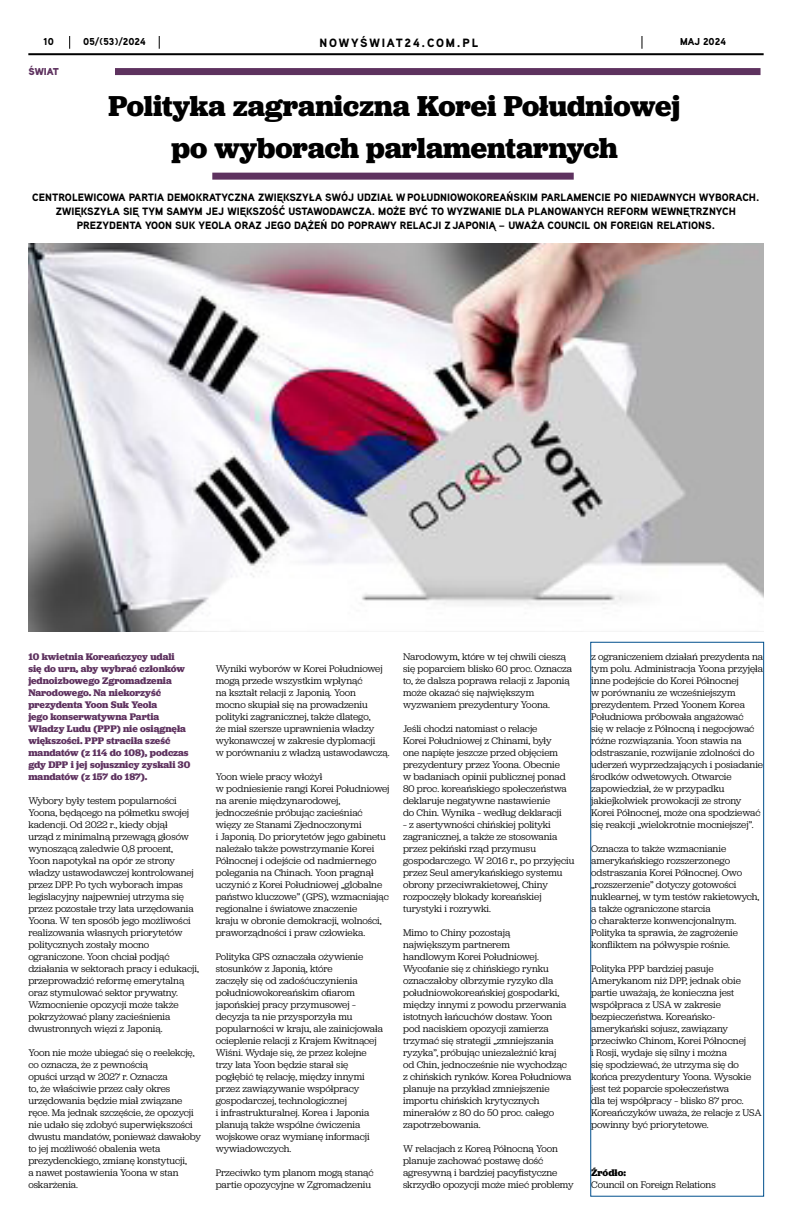
<style>
.page{position:relative;width:792px;height:1224px;background:#fff}
.page>*{position:absolute;margin:0;border:0;box-sizing:border-box;transform-origin:0 0}
.t1{font:700 30px/42px "Jubilat";letter-spacing:-.005em;color:#000;text-align:center}
.t2{font:900 12px "Aaux Next";letter-spacing:.15em;color:#000}
.t3{font:900 10.6px/14px "Aaux Next";color:#000;text-align:center}
.t4{font:10px/12px "Jubilat";letter-spacing:-.005em;color:#000}
.t5{font:700 10px/12px "Jubilat";color:#5e325f}
.t6{font:900 10px "Aaux Next";color:#000}
.t7{font:700 10px "Jubilat";color:#000}
.t8{font:900 10px "Aaux Next";color:#5e325f}
</style>
<div class="page">
<div style="left:590px;top:642px;width:174px;height:555px;border:1px solid #004f8d"></div>
<hr style="left:28px;top:53px;width:736px;height:2px;background:#000">
<svg style="left:69px;top:36px;width:1px;height:13px"></svg>
<svg style="left:159px;top:36px;width:1px;height:13px"></svg>
<svg style="left:641px;top:36px;width:1px;height:13px"></svg>
<div style="left:76px;top:68px;width:685px;height:7px;background:#5e325f"></div>
<div style="left:28px;top:65px;width:86px;height:13px;background:#fff"></div>
<img style="left:28px;top:243px;width:736px;height:388px">
<div style="left:212px;top:173px;width:362px;height:7px;background:#5e325f"></div>
<p class="t6" style="left:44px;top:34px;width:12px">10</p>
<p class="t6" style="left:83px;top:34px;width:64px">05/(53)/2024</p>
<p class="t2" style="left:320px;top:34px;width:160px">NOWYŚWIAT24.COM.PL</p>
<p class="t6" style="left:680px;top:34px;width:47px">MAJ 2024</p>
<p class="t8" style="left:28px;top:64px;width:32px">ŚWIAT</p>
<h1 class="t1" style="left:109px;top:84px;width:573px">Polityka zagraniczna Korei Południowej po wyborach parlamentarnych</h1>
<p class="t3" style="left:32px;top:190px;width:729px">CENTROLEWICOWA PARTIA DEMOKRATYCZNA ZWIĘKSZYŁA SWÓJ UDZIAŁ W POŁUDNIOWOKOREAŃSKIM PARLAMENCIE PO NIEDAWNYCH WYBORACH.<br>ZWIĘKSZYŁA SIĘ TYM SAMYM JEJ WIĘKSZOŚĆ USTAWODAWCZA. MOŻE BYĆ TO WYZWANIE DLA PLANOWANYCH REFORM WEWNĘTRZNYCH<br>PREZYDENTA YOON SUK YEOLA ORAZ JEGO DĄŻEŃ DO POPRAWY RELACJI Z JAPONIĄ – UWAŻA COUNCIL ON FOREIGN RELATIONS.</p>
<p class="t5" style="left:28px;top:651px;width:164px">10 kwietnia Koreańczycy udali się do urn, aby wybrać członków jednoizbowego Zgromadzenia<br>Narodowego. Na niekorzyść prezydenta Yoon Suk Yeola<br>jego konserwatywna Partia<br>Władzy Ludu (PPP) nie osiągnęła większości. PPP straciła sześć mandatów (z 114 do 108), podczas gdy DPP i jej sojusznicy zyskali 30 mandatów (z 157 do 187).</p>
<p class="t4" style="left:28px;top:794px;width:172px">Wybory były testem popularności Yoona, będącego na półmetku swojej kadencji. Od 2022 r., kiedy objął<br>urząd z minimalną przewagą głosów wynoszącą zaledwie 0,8 procent,<br>Yoon napotykał na opór ze strony władzy ustawodawczej kontrolowanej przez DPP. Po tych wyborach impas legislacyjny najpewniej utrzyma się przez pozostałe trzy lata urzędowania Yoona. W ten sposób jego możliwości realizowania własnych priorytetów politycznych zostały mocno ograniczone. Yoon chciał podjąć działania w sektorach pracy i edukacji, przeprowadzić reformę emerytalną oraz stymulować sektor prywatny.<br>Wzmocnienie opozycji może także pokrzyżować plany zacieśnienia dwustronnych więzi z Japonią.</p>
<p class="t4" style="left:28px;top:1046px;width:174px">Yoon nie może ubiegać się o reelekcję, co oznacza, że z pewnością<br>opuści urząd w 2027 r. Oznacza<br>to, że właściwie przez cały okres urzędowania będzie miał związane ręce. Ma jednak szczęście, że opozycji nie udało się zdobyć superwiększości dwustu mandatów, ponieważ dawałoby to jej możliwość obalenia weta prezydenckiego, zmianę konstytucji,<br>a nawet postawienia Yoona w stan oskarżenia.</p>
<p class="t4" style="left:216px;top:662px;width:175px">Wyniki wyborów w Korei Południowej mogą przede wszystkim wpłynąć<br>na kształt relacji z Japonią. Yoon<br>mocno skupiał się na prowadzeniu polityki zagranicznej, także dlatego,<br>że miał szersze uprawnienia władzy wykonawczej w zakresie dyplomacji<br>w porównaniu z władzą ustawodawczą.</p>
<p class="t4" style="left:216px;top:770px;width:175px">Yoon wiele pracy włożył<br>w podniesienie rangi Korei Południowej na arenie międzynarodowej, jednocześnie próbując zacieśniać więzy ze Stanami Zjednoczonymi<br>i Japonią. Do priorytetów jego gabinetu należało także powstrzymanie Korei Północnej i odejście od nadmiernego polegania na Chinach. Yoon pragnął uczynić z Korei Południowej „globalne państwo kluczowe” (GPS), wzmacniając regionalne i światowe znaczenie<br>kraju w obronie demokracji, wolności, praworządności i praw człowieka.</p>
<p class="t4" style="left:216px;top:950px;width:169px">Polityka GPS oznaczała ożywienie stosunków z Japonią, które<br>zaczęły się od zadośćuczynienia południowokoreańskim ofiarom japońskiej pracy przymusowej – decyzja ta nie przysporzyła mu popularności w kraju, ale zainicjowała ocieplenie relacji z Krajem Kwitnącej<br>Wiśni. Wydaje się, że przez kolejne trzy lata Yoon będzie starał się pogłębić tę relację, między innymi przez zawiązywanie współpracy gospodarczej, technologicznej<br>i infrastrukturalnej. Korea i Japonia planują także wspólne ćwiczenia wojskowe oraz wymianę informacji wywiadowczych.</p>
<p class="t4" style="left:216px;top:1166px;width:159px">Przeciwko tym planom mogą stanąć partie opozycyjne w Zgromadzeniu</p>
<p class="t4" style="left:403px;top:650px;width:171px">Narodowym, które w tej chwili cieszą się poparciem blisko 60 proc. Oznacza to, że dalsza poprawa relacji z Japonią może okazać się największym wyzwaniem prezydentury Yoona.</p>
<p class="t4" style="left:403px;top:722px;width:165px">Jeśli chodzi natomiast o relacje<br>Korei Południowej z Chinami, były one napięte jeszcze przed objęciem prezydentury przez Yoona. Obecnie w badaniach opinii publicznej ponad 80 proc. koreańskiego społeczeństwa deklaruje negatywne nastawienie<br>do Chin. Wynika – według deklaracji</p>
<p class="t4" style="left:403px;top:818px;width:173px">– z asertywności chińskiej polityki zagranicznej, a także ze stosowania przez pekiński rząd przymusu gospodarczego. W 2016 r., po przyjęciu przez Seul amerykańskiego systemu obrony przeciwrakietowej, Chiny rozpoczęły blokady koreańskiej turystyki i rozrywki.</p>
<p class="t4" style="left:403px;top:926px;width:170px">Mimo to Chiny pozostają<br>największym partnerem<br>handlowym Korei Południowej.<br>Wycofanie się z chińskiego rynku oznaczałoby olbrzymie ryzyko dla południowokoreańskiej gospodarki, między innymi z powodu przerwania istotnych łańcuchów dostaw. Yoon pod naciskiem opozycji zamierza trzymać się strategii „zmniejszania ryzyka”, próbując uniezależnić kraj<br>od Chin, jednocześnie nie wychodząc z chińskich rynków. Korea Południowa planuje na przykład zmniejszenie importu chińskich krytycznych minerałów z 80 do 50 proc. całego zapotrzebowania.</p>
<p class="t4" style="left:403px;top:1142px;width:172px">W relacjach z Koreą Północną Yoon planuje zachować postawę dość agresywną i bardziej pacyfistyczne skrzydło opozycji może mieć problemy</p>
<p class="t4" style="left:591px;top:650px;width:173px">z ograniczeniem działań prezydenta na tym polu. Administracja Yoona przyjęła inne podejście do Korei Północnej<br>w porównaniu ze wcześniejszym prezydentem. Przed Yoonem Korea Południowa próbowała angażować<br>się w relacje z Północną i negocjować różne rozwiązania. Yoon stawia na odstraszanie, rozwijanie zdolności do uderzeń wyprzedzających i posiadanie środków odwetowych. Otwarcie zapowiedział, że w przypadku jakiejkolwiek prowokacji ze strony Korei Północnej, może ona spodziewać się reakcji „wielokrotnie mocniejszej”.</p>
<p class="t4" style="left:591px;top:842px;width:170px">Oznacza to także wzmacnianie amerykańskiego rozszerzonego odstraszania Korei Północnej. Owo „rozszerzenie” dotyczy gotowości nuklearnej, w tym testów rakietowych, a także ograniczone starcia<br>o charakterze konwencjonalnym.<br>Polityka ta sprawia, że zagrożenie konfliktem na półwyspie rośnie.</p>
<p class="t4" style="left:591px;top:962px;width:172px">Polityka PPP bardziej pasuje<br>Amerykanom niż DPP, jednak obie partie uważają, że konieczna jest współpraca z USA w zakresie bezpieczeństwa. Koreańsko&shy;amerykański sojusz, zawiązany przeciwko Chinom, Korei Północnej<br>i Rosji, wydaje się silny i można<br>się spodziewać, że utrzyma się do końca prezydentury Yoona. Wysokie jest też poparcie społeczeństwa<br>dla tej współpracy – blisko 87 proc.<br>Koreańczyków uważa, że relacje z USA powinny być priorytetowe.</p>
<p class="t7" style="left:591px;top:1166px;width:36px">Źródło:</p>
<p class="t4" style="left:591px;top:1178px;width:126px">Council on Foreign Relations</p>
</div>
